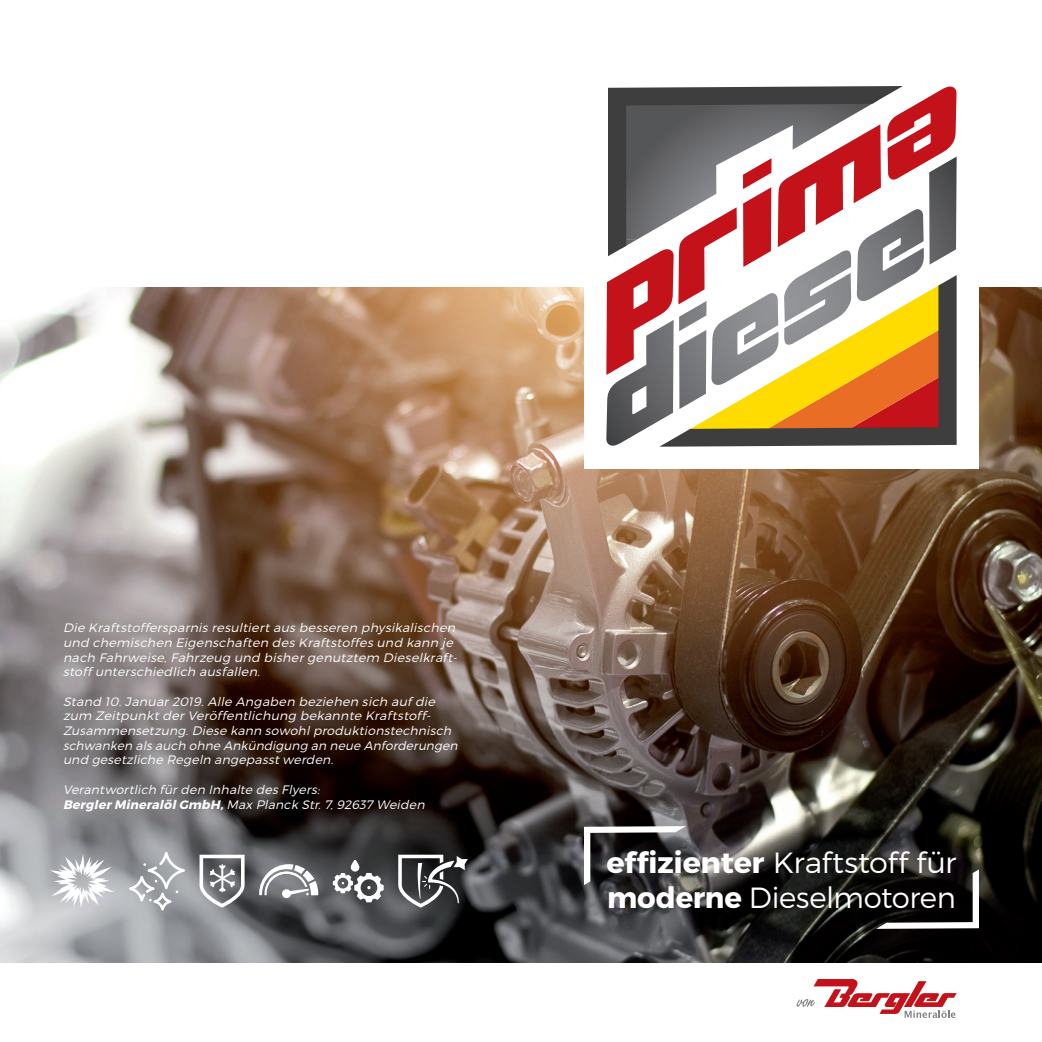
<style>
.page{position:relative;width:1042px;height:1042px;background:#fff}
.page>*{position:absolute;margin:0;border:0;box-sizing:border-box;transform-origin:0 0}
.t1{font:300 29.22px/35px "Montserrat";letter-spacing:-.015em;color:#fff;scale:1.04 1}
.t2{font:italic 300 12.25px/14.7px "Montserrat";letter-spacing:.055em;color:#fff;scale:1.04 1}
.t3{font:italic 300 12.25px/14.7px "Montserrat";letter-spacing:.055em;color:#fff}
.s1{font-weight:700}
</style>
<div class="page">
<img style="left:0;top:288px;width:1042px;height:674px">
<div style="left:584px;top:240px;width:395px;height:228px;background:#fff"></div>
<svg style="left:608px;top:86px;width:348px;height:71px"></svg>
<svg style="left:606px;top:157px;width:350px;height:289px"></svg>
<svg style="left:584px;top:826px;width:102px;height:59px;background:#4a4a4c"></svg>
<svg style="left:876px;top:869px;width:103px;height:60px;background:#2d2b2b"></svg>
<svg style="left:796px;top:979px;width:160px;height:39px"></svg>
<svg style="left:199px;top:854px;width:46px;height:53px"></svg>
<svg style="left:398px;top:854px;width:70px;height:53px"></svg>
<svg style="left:259px;top:864px;width:59px;height:34px"></svg>
<svg style="left:50px;top:854px;width:64px;height:54px"></svg>
<svg style="left:129px;top:852px;width:56px;height:58px;background:#adafb3"></svg>
<svg style="left:333px;top:860px;width:51px;height:42px"></svg>
<p class="t2" style="left:63px;top:620px;width:383px">Die Kraftstoffersparnis resultiertaus besseren physikalischen und chemischen Eigenschaften des Kraftstoffes und kann je nach Fahrweise,Fahrzeug und bishergenutztem Dieselkraft&shy;stoff unterschiedlich ausfallen.</p>
<p class="t2" style="left:63px;top:694px;width:384px">Stand 10.Januar2019.Alle Angaben beziehen sich auf die zum ZeitpunktderVeröffentlichung bekannte Kraftstoff-Zusammensetzung.Diese kann sowohlproduktionstechnisch schwanken alsauch ohne Ankündigung an neue Anforderungen und gesetzliche Regeln angepasstwerden.</p>
<p class="t3" style="left:63px;top:782px;width:366px">Verantwortlich fürden Inhalte des Flyers: <span class="s1">berglerMineralölgmbH,</span>Max Planck Str.7,92637 Weiden</p>
<h1 class="t1" style="left:606px;top:844px;width:338px"><span class="s1">effizienter</span> Kraftstoff für <span class="s1">moderne</span> Dieselmotoren</h1>
</div>
